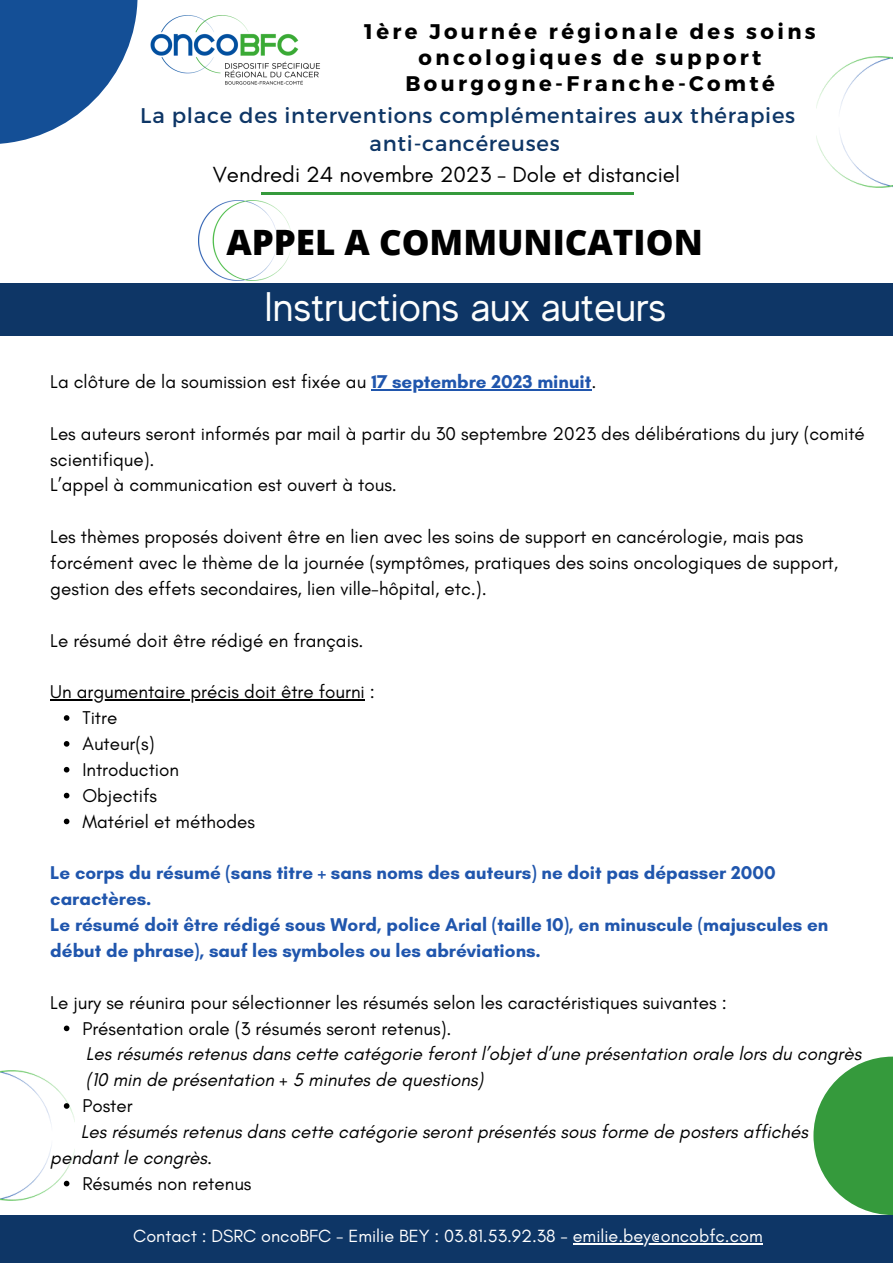
<style>
.page{position:relative;width:893px;height:1264px;background:#fff}
.page>*{position:absolute;margin:0;border:0;box-sizing:border-box;transform-origin:0 0}
.t1{font:41.25px "MADE Evolve Sans";color:#fdfefd}
.t2{font:800 34.95px "Open Sans";color:#000}
.t3{font:22.35px "Glacial Indifference";color:#000}
.t4{font:700 21.15px/25.8px "Montserrat";letter-spacing:.16em;color:#000;text-align:center}
.t5{font:21.15px "Montserrat";letter-spacing:.035em;color:#0e3666}
.t6{font:18.9px/25.8px "Glacial Indifference";color:#000}
.t7{font:italic 18.9px/25.8px "Glacial Indifference";color:#000}
.t8{font:700 18.9px/25.8px "Glacial Indifference";color:#2056ad}
.t9{font:18px "Glacial Indifference";color:#fff}
.s1{font-weight:700;color:#2056ad}
</style>
<div class="page">
<div style="left:0;top:1214px;width:892px;height:48px;background:#0e3666"></div>
<svg style="left:0;top:0;width:138px;height:144px;fill:#144f96"></svg>
<img style="left:150px;top:15px;width:170px;height:70px">
<svg style="left:813px;top:1056px;width:79px;height:158px;fill:#359a3c"></svg>
<img style="left:198px;top:201px;width:92px;height:79px">
<hr style="left:261px;top:193px;width:372px;height:2px;background:#359a3c">
<img style="left:816px;top:57px;width:76px;height:130px">
<img style="left:0;top:1070px;width:74px;height:130px">
<div style="left:0;top:283px;width:892px;height:52px;background:#0e3666"></div>
<svg style="left:64px;top:715px;width:5px;height:5px"></svg>
<svg style="left:64px;top:741px;width:5px;height:5px"></svg>
<svg style="left:64px;top:767px;width:5px;height:5px"></svg>
<svg style="left:64px;top:792px;width:5px;height:6px"></svg>
<svg style="left:64px;top:818px;width:5px;height:6px"></svg>
<svg style="left:64px;top:1025px;width:5px;height:6px"></svg>
<svg style="left:64px;top:1103px;width:5px;height:5px"></svg>
<svg style="left:64px;top:1180px;width:5px;height:6px"></svg>
<hr style="left:371px;top:389px;width:220px;height:1px;background:#2056ad">
<hr style="left:50px;top:699px;width:315px;height:1px;background:#000">
<hr style="left:572px;top:1243px;width:190px;height:1px;background:#fff">
<p class="t4" style="left:364px;top:18px;width:453px">1ère Journée régionale des soins oncologiques de support<br>Bourgogne-Franche-Comté</p>
<p class="t5" style="left:140px;top:101px;width:656px">La place des interventions complémentaires aux thérapies</p>
<p class="t5" style="left:369px;top:130px;width:191px">anti-cancéreuses</p>
<p class="t3" style="left:213px;top:161px;width:469px">Vendredi 24 novembre 2023 - Dole et distanciel</p>
<p class="t2" style="left:226px;top:218px;width:478px">APPEL A COMMUNICATION</p>
<p class="t1" style="left:264px;top:283px;width:403px">Instructions aux auteurs</p>
<p class="t6" style="left:50px;top:368px;width:547px">La clôture de la soumission est fixée au <span class="s1">17 septembre 2023 minuit</span>.</p>
<p class="t6" style="left:50px;top:420px;width:816px">Les auteurs seront informés par mail à partir du 30 septembre 2023 des délibérations du jury (comité scientifique).</p>
<p class="t6" style="left:50px;top:472px;width:348px">L’appel à communication est ouvert à tous.</p>
<p class="t6" style="left:50px;top:523px;width:789px">Les thèmes proposés doivent être en lien avec les soins de support en cancérologie, mais pas forcément avec le thème de la journée (symptômes, pratiques des soins oncologiques de support, gestion des effets secondaires, lien ville-hôpital, etc.).</p>
<p class="t6" style="left:50px;top:627px;width:315px">Le résumé doit être rédigé en français.</p>
<p class="t6" style="left:50px;top:678px;width:326px">Un argumentaire précis doit être fourni :</p>
<p class="t6" style="left:82px;top:704px;width:36px">Titre</p>
<p class="t6" style="left:82px;top:730px;width:74px">Auteur(s)</p>
<p class="t6" style="left:82px;top:756px;width:98px">Introduction</p>
<p class="t6" style="left:82px;top:782px;width:76px">Objectifs</p>
<p class="t6" style="left:82px;top:808px;width:174px">Matériel et méthodes</p>
<p class="t8" style="left:50px;top:859px;width:726px">Le corps du résumé (sans titre + sans noms des auteurs) ne doit pas dépasser 2000 caractères.</p>
<p class="t8" style="left:50px;top:911px;width:779px">Le résumé doit être rédigé sous Word, police Arial (taille 10), en minuscule (majuscules en début de phrase), sauf les symboles ou les abréviations.</p>
<p class="t6" style="left:50px;top:989px;width:677px">Le jury se réunira pour sélectionner les résumés selon les caractéristiques suivantes :</p>
<p class="t7" style="left:86px;top:1040px;width:776px">Les résumés retenus dans cette catégorie feront l’objet d’une présentation orale lors du congrès</p>
<p class="t7" style="left:86px;top:1066px;width:399px">(10 min de présentation + 5 minutes de questions)</p>
<p class="t7" style="left:50px;top:1118px;width:759px;text-indent:30px">Les résumés retenus dans cette catégorie seront présentés sous forme de posters affichés pendant le congrès.</p>
<p class="t6" style="left:82px;top:1015px;width:370px">Présentation orale (3 résumés seront retenus).</p>
<p class="t6" style="left:82px;top:1092px;width:52px">Poster</p>
<p class="t6" style="left:82px;top:1170px;width:171px">Résumés non retenus</p>
<p class="t9" style="left:133px;top:1224px;width:631px">Contact : DSRC oncoBFC - Emilie BEY : 03.81.53.92.38 - emilie.bey@oncobfc.com</p>
</div>
